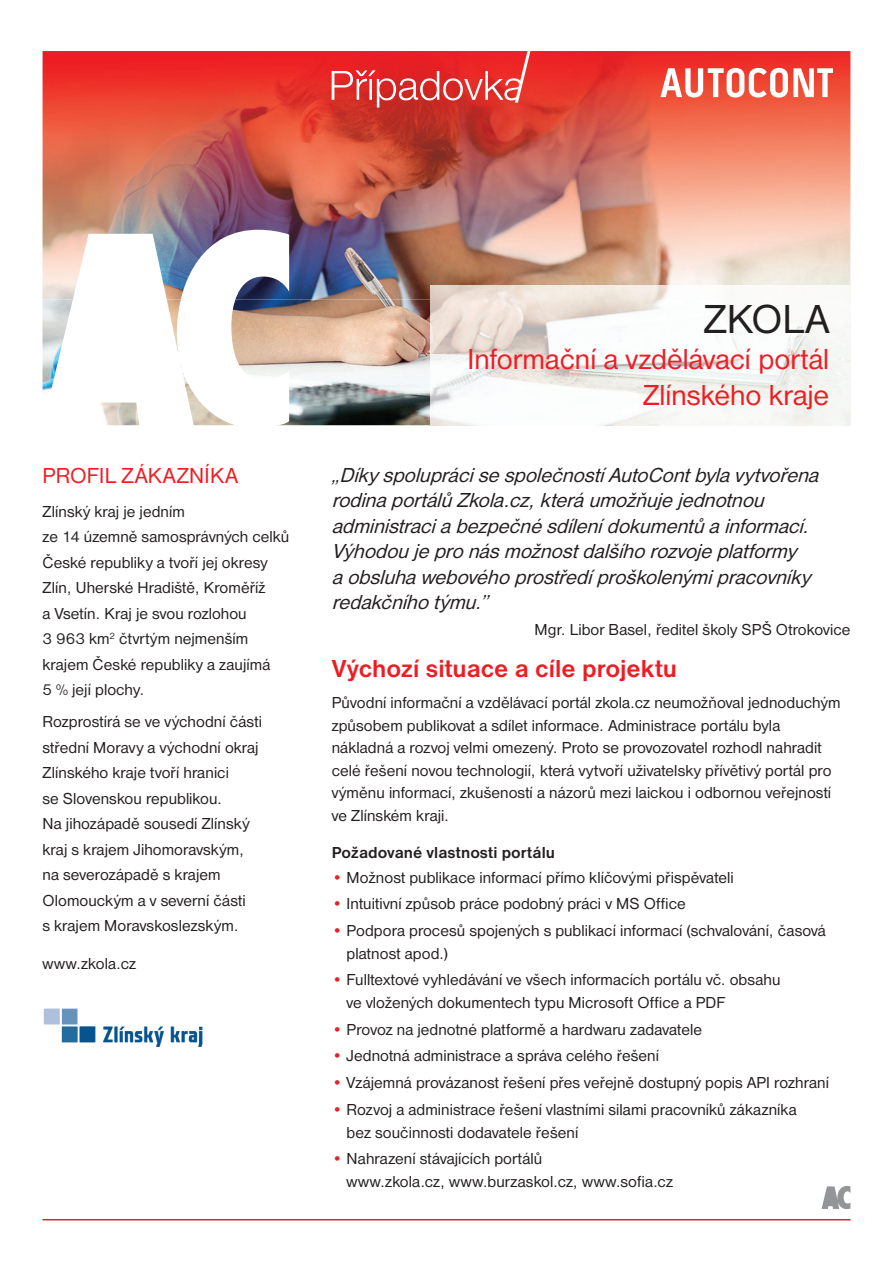
<style>
.page{position:relative;width:893px;height:1263px;background:#fff}
.page>*{position:absolute;margin:0;border:0;box-sizing:border-box;transform-origin:0 0}
.t1{font:42px "Nimbus Sans DOT";color:#231f20}
.t2{font:30px/36px "Nimbus Sans DOT";color:#ee1d23;text-align:right}
.t3{font:700 25.5px "Nimbus Sans DOT";color:#ee1d23}
.t4{font:22.5px "Nimbus Sans DOT";letter-spacing:.01em;color:#ee1d23}
.t5{font:italic 21px/25.5px "Nimbus Sans DOT";color:#231f20}
.t6{font:16.5px/25.5px "Nimbus Sans DOT";letter-spacing:.005em;color:#231f20}
.t7{font:700 16.5px "Nimbus Sans DOT";letter-spacing:.005em;color:#231f20}
.s1{color:#ee1d23}
</style>
<div class="page">
<img style="left:289px;top:299px;width:142px;height:126px">
<img style="left:43px;top:51px;width:807px;height:248px">
<svg style="left:660px;top:68px;width:173px;height:30px"></svg>
<img style="left:431px;top:285px;width:419px;height:140px">
<svg style="left:43px;top:229px;width:246px;height:197px"></svg>
<svg style="left:332px;top:51px;width:198px;height:57px;background:#e44241"></svg>
<svg style="left:822px;top:1186px;width:28px;height:23px"></svg>
<hr style="left:43px;top:1219px;width:807px;height:1px;background:#ee1d23">
<img style="left:43px;top:1008px;width:160px;height:39px">
<h3 class="t4" style="left:43px;top:467px;width:197px">PROFIL ZÁKAZNÍKA</h3>
<p class="t6" style="left:43px;top:500px;width:248px">Zlínský kraj je jedním<br>ze 14 územně samosprávných celků<br>České republiky a tvoří jej okresy<br>Zlín, Uherské Hradiště, Kroměříž<br>a Vsetín. Kraj je svou rozlohou<br>3 963 km<sup>2</sup> čtvrtým nejmenším krajem České republiky a zaujímá<br>5 % její plochy.</p>
<p class="t6" style="left:43px;top:710px;width:221px">Rozprostírá se ve východní části střední Moravy a východní okraj<br>Zlínského kraje tvoří hranici<br>se Slovenskou republikou.<br>Na jihozápadě sousedí Zlínský kraj s krajem Jihomoravským, na severozápadě s krajem<br>Olomouckým a v severní části<br>s krajem Moravskoslezským.</p>
<p class="t6" style="left:43px;top:952px;width:95px">www.zkola.cz</p>
<h1 class="t1" style="left:704px;top:304px;width:127px">ZKOLA</h1>
<h2 class="t2" style="left:468px;top:343px;width:363px">Informační a vzdělávací portál<br>Zlínského kraje</h2>
<p class="t5" style="left:332px;top:464px;width:493px">„Díky spoluprácise společností AutoContbyla vytvořena rodina portálů Zkola.cz,která umožňuje jednotnou administracia bezpečné sdílení dokumentů a informací.<br>Výhodou je pro nás možnostdalšího rozvoje platformy<br>a obsluha webového prostředí proškolenýmipracovníky redakčního týmu.”</p>
<p class="t6" style="left:535px;top:618px;width:317px">Mgr. Libor Basel, ředitel školy SPŠ Otrokovice</p>
<h3 class="t3" style="left:332px;top:659px;width:347px">Výchozí situace a cíle projektu</h3>
<p class="t6" style="left:332px;top:693px;width:510px;line-height:22.5px">Původní informační a vzdělávací portál zkola.cz neumožňoval jednoduchým způsobem publikovat a sdílet informace. Administrace portálu byla nákladná a rozvoj velmi omezený. Proto se provozovatel rozhodl nahradit celé řešení novou technologií, která vytvoří uživatelsky přívětivý portál pro výměnu informací, zkušeností a názorů mezi laickou i odbornou veřejností ve Zlínském kraji.</p>
<p class="t7" style="left:332px;top:847px;width:225px">Požadované vlastnosti portálu</p>
<p class="t6" style="left:332px;top:866px;width:403px"><span class="s1">•</span> Možnost publikace informací přímo klíčovými přispěvateli</p>
<p class="t6" style="left:332px;top:892px;width:356px"><span class="s1">•</span> Intuitivní způsob práce podobný práci v MS Office</p>
<p class="t6" style="left:347px;top:921px;width:481px;line-height:22.5px;text-indent:-15px"><span class="s1">•</span> Podpora procesů spojených s publikací informací (schvalování, časová platnost apod.)</p>
<p class="t6" style="left:347px;top:970px;width:435px;line-height:22.5px;text-indent:-15px"><span class="s1">•</span> Fulltextové vyhledávání ve všech informacích portálu vč. obsahu ve vložených dokumentech typu Microsoft Office a PDF</p>
<p class="t6" style="left:332px;top:1018px;width:372px"><span class="s1">•</span> Provoz na jednotné platformě a hardwaru zadavatele</p>
<p class="t6" style="left:332px;top:1044px;width:329px"><span class="s1">•</span> Jednotná administrace a správa celého řešení</p>
<p class="t6" style="left:332px;top:1071px;width:499px"><span class="s1">•</span> Vzájemná provázanost řešení přes veřejně dostupný popis API rozhraní</p>
<p class="t6" style="left:347px;top:1099px;width:452px;line-height:22.5px;text-indent:-15px"><span class="s1">•</span> Rozvoj a administrace řešení vlastními silami pracovníků zákazníka bez součinnosti dodavatele řešení</p>
<p class="t6" style="left:347px;top:1149px;width:328px;line-height:22.5px;text-indent:-15px"><span class="s1">•</span> Nahrazení stávajících portálů<br>www.zkola.cz, www.burzaskol.cz, www.sofia.cz</p>
</div>
